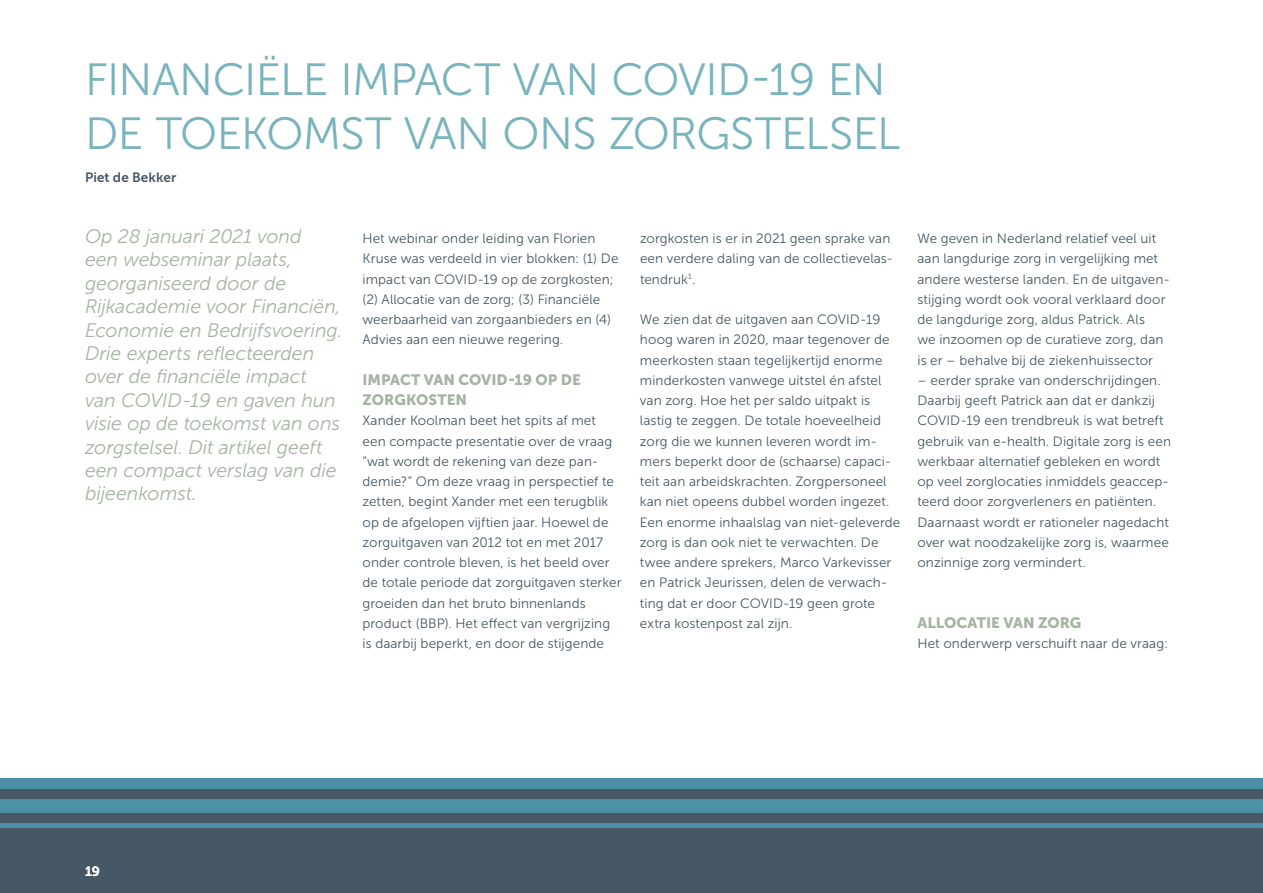
<style>
.page{position:relative;width:1263px;height:893px;background:#fff}
.page>*{position:absolute;margin:0;border:0;box-sizing:border-box;transform-origin:0 0}
.t1{font:45px/54px "Museo Sans 300";letter-spacing:-.015em;color:#79b3be}
.t2{font:italic 19.5px/23.4px "Museo Sans 300";letter-spacing:-.005em;color:#a6b4a4}
.t3{font:15px/20.2px "Museo Sans 900";color:#a6b4a4}
.t4{font:13.5px/20.2px "Museo Sans 300";letter-spacing:.005em;color:#475865}
.t5{font:13.5px "Museo Sans 700";letter-spacing:.01em;color:#475865}
.t6{font:13.5px "Museo Sans 700";color:#fff}
</style>
<div class="page">
<div style="left:0;top:778px;width:1263px;height:115px;background:#475865"></div>
<div style="left:0;top:778px;width:1263px;height:11px;background:#4d91a9"></div>
<div style="left:0;top:799px;width:1263px;height:14px;background:#4d91a9"></div>
<hr style="left:0;top:823px;width:1263px;height:4px;background:#4d91a9">
<hr style="left:0;top:0;width:1px;height:893px;background:#a6b4a4">
<hr style="left:0;top:778px;width:1px;height:115px;background:#475865">
<svg style="left:0;top:799px;width:1px;height:14px"></svg>
<h1 class="t1" style="left:85px;top:53px;width:817px">FINANCIËLE IMPACT VAN COVID-19 EN<br>DE TOEKOMST VAN ONS ZORGSTELSEL</h1>
<p class="t5" style="left:85px;top:170px;width:93px">Piet de Bekker</p>
<p class="t2" style="left:85px;top:225px;width:259px">Op 28 januari 2021 vond<br>een webseminar plaats, georganiseerd door de<br>Rijkacademie voor Financiën,<br>Economie en Bedrijfsvoering.<br>Drie experts reflecteerden over de financiële impact van COVID-19 en gaven hun visie op de toekomst van ons zorgstelsel. Dit artikel geeft een compact verslag van die bijeenkomst.</p>
<p class="t4" style="left:362px;top:228px;width:257px">Het webinar onder leiding van Florien Kruse was verdeeld in vier blokken: (1) De impact van COVID-19 op de zorgkosten; (2) Allocatie van de zorg; (3) Financiële weerbaarheid van zorgaanbieders en (4)<br>Advies aan een nieuwe regering.</p>
<p class="t3" style="left:362px;top:369px;width:220px">IMPACT VAN COVID-19 OP DE<br>ZORGKOSTEN</p>
<p class="t4" style="left:362px;top:411px;width:260px">Xander Koolman beet het spits af met een compacte presentatie over de vraag “wat wordt de rekening van deze pan&shy;demie?” Om deze vraag in perspectief te zetten, begint Xander met een terugblik op de afgelopen vijftien jaar. Hoewel de zorguitgaven van 2012 tot en met 2017 onder controle bleven, is het beeld over de totale periode dat zorguitgaven sterker groeiden dan het bruto binnenlands product (BBP). Het effect van vergrijzing is daarbij beperkt, en door de stijgende</p>
<p class="t4" style="left:640px;top:228px;width:255px">zorgkosten is er in 2021 geen sprake van een verdere daling van de collectievelas&shy;tendruk<sup>1</sup>.</p>
<p class="t4" style="left:640px;top:309px;width:262px">We zien dat de uitgaven aan COVID-19 hoog waren in 2020, maar tegenover de meerkosten staan tegelijkertijd enorme minderkosten vanwege uitstel én afstel van zorg. Hoe het per saldo uitpakt is lastig te zeggen. De totale hoeveelheid zorg die we kunnen leveren wordt im&shy;mers beperkt door de (schaarse) capaci&shy;teit aan arbeidskrachten. Zorgpersoneel kan niet opeens dubbel worden ingezet.<br>Een enorme inhaalslag van niet-geleverde zorg is dan ook niet te verwachten. De twee andere sprekers, Marco Varkevisser en Patrick Jeurissen, delen de verwach&shy;ting dat er door COVID-19 geen grote extra kostenpost zal zijn.</p>
<p class="t4" style="left:917px;top:228px;width:254px">We geven in Nederland relatief veel uit aan langdurige zorg in vergelijking met andere westerse landen. En de uitgaven&shy;stijging wordt ook vooral verklaard door de langdurige zorg, aldus Patrick. Als<br>we inzoomen op de curatieve zorg, dan is er – behalve bij de ziekenhuissector</p>
<p class="t4" style="left:917px;top:370px;width:255px">– eerder sprake van onderschrijdingen.<br>Daarbij geeft Patrick aan dat er dankzij COVID-19 een trendbreuk is wat betreft gebruik van e-health. Digitale zorg is een werkbaar alternatief gebleken en wordt op veel zorglocaties inmiddels geaccep&shy;teerd door zorgverleners en patiënten.<br>Daarnaast wordt er rationeler nagedacht over wat noodzakelijke zorg is, waarmee onzinnige zorg vermindert.</p>
<p class="t3" style="left:917px;top:612px;width:166px">ALLOCATIE VAN ZORG</p>
<p class="t4" style="left:917px;top:633px;width:252px">Het onderwerp verschuift naar de vraag:</p>
<p class="t6" style="left:85px;top:864px;width:17px">19</p>
</div>
